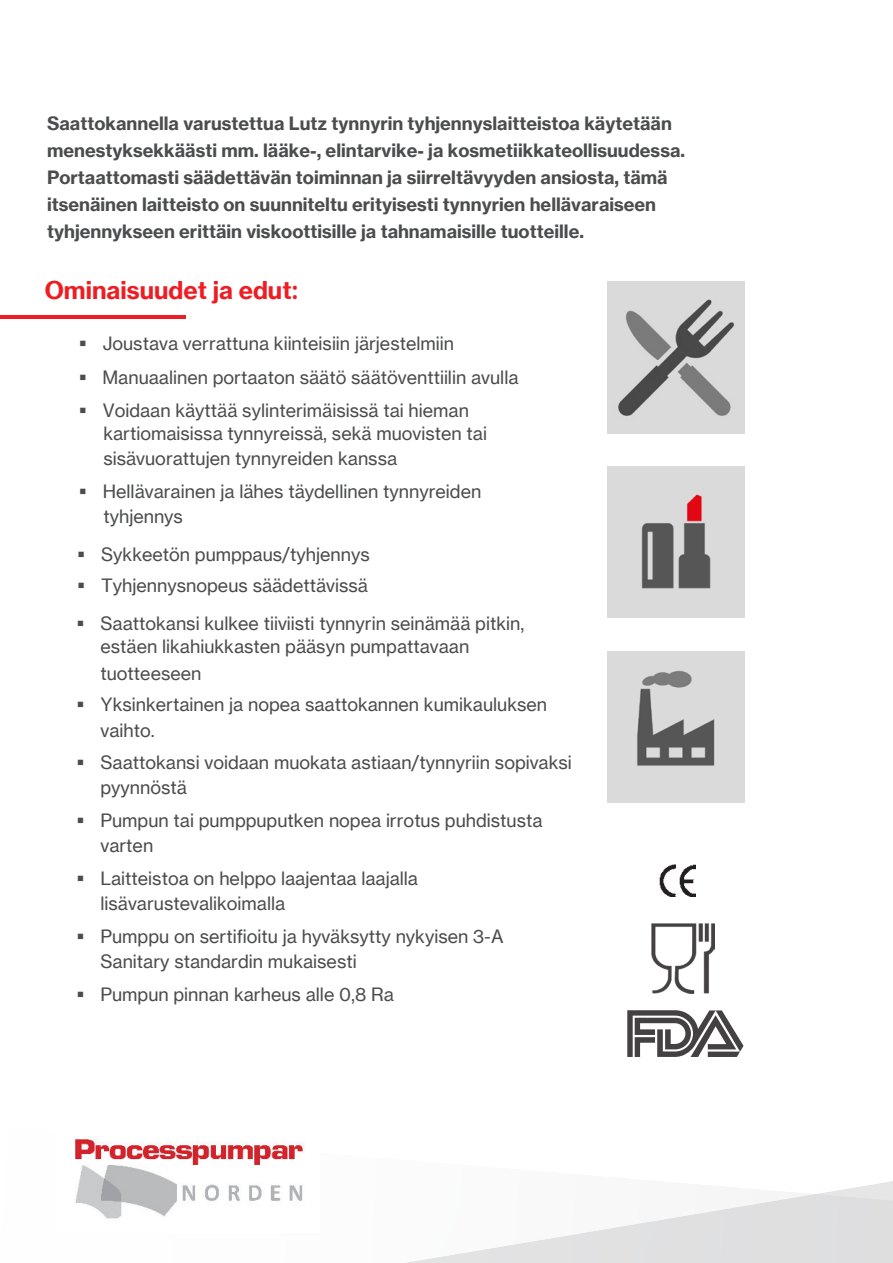
<style>
.page{position:relative;width:893px;height:1263px;background:#fff}
.page>*{position:absolute;margin:0;border:0;box-sizing:border-box;transform-origin:0 0}
.t1{font:700 24px "Neue Haas Grotesk Text Pro";color:#ee1d23}
.t2{font:18px/25.2px "Neue Haas Grotesk Text Pro";color:#4b4c4d}
.t3{font:700 18px/27px "Neue Haas Grotesk Text Pro";color:#4b4c4d}
.s1{font-family:"Noto Sans";font-stretch:condensed}
</style>
<div class="page">
<svg style="left:406px;top:1181px;width:487px;height:82px"></svg>
<hr style="left:0;top:315px;width:186px;height:4px;background:#ee1d23">
<img style="left:651px;top:923px;width:63px;height:71px">
<svg style="left:627px;top:1010px;width:116px;height:47px"></svg>
<img style="left:607px;top:282px;width:137px;height:151px">
<img style="left:607px;top:466px;width:137px;height:152px">
<img style="left:607px;top:651px;width:137px;height:151px">
<img style="left:74px;top:1136px;width:231px;height:83px">
<img style="left:660px;top:865px;width:35px;height:32px">
<p class="t3" style="left:47px;top:110px;width:639px">Saattokannella varustettua Lutz tynnyrin tyhjennyslaitteistoa käytetään menestyksekkäästi mm. lääke-, elintarvike- ja kosmetiikkateollisuudessa.<br>Portaattomasti säädettävän toiminnan ja siirreltävyyden ansiosta, tämä itsenäinen laitteisto on suunniteltu erityisesti tynnyrien hellävaraiseen tyhjennykseen erittäin viskoottisille ja tahnamaisille tuotteille.</p>
<h1 class="t1" style="left:45px;top:275px;width:255px">Ominaisuudet ja edut<span class="s1">:</span></h1>
<p class="t2" style="left:79px;top:330px;width:377px">▪ Joustava verrattuna kiinteisiin järjestelmiin</p>
<p class="t2" style="left:79px;top:365px;width:441px">▪ Manuaalinen portaaton säätö säätöventtiilin avulla</p>
<p class="t2" style="left:103px;top:398px;width:385px;line-height:24.5px;text-indent:-25px">▪ Voidaan käyttää sylinterimäisissä tai hieman kartiomaisissa tynnyreissä, sekä muovisten tai sisävuorattujen tynnyreiden kanssa</p>
<p class="t2" style="left:103px;top:479px;width:379px;text-indent:-25px">▪ Hellävarainen ja lähes täydellinen tynnyreiden tyhjennys</p>
<p class="t2" style="left:77px;top:541px;width:294px">▪ Sykkeetön pumppaus/tyhjennys</p>
<p class="t2" style="left:77px;top:572px;width:292px">▪ Tyhjennysnopeus säädettävissä</p>
<p class="t2" style="left:100px;top:611px;width:425px;line-height:23.5px;text-indent:-24px">▪ Saattokansi kulkee tiiviisti tynnyrin seinämää pitkin, estäen likahiukkasten pääsyn pumpattavaan</p>
<p class="t2" style="left:100px;top:661px;width:103px">tuotteeseen</p>
<p class="t2" style="left:100px;top:692px;width:448px;text-indent:-24px">▪ Yksinkertainen ja nopea saattokannen kumikauluksen vaihto.</p>
<p class="t2" style="left:100px;top:750px;width:473px;text-indent:-24px">▪ Saattokansi voidaan muokata astiaan/tynnyriin sopivaksi pyynnöstä</p>
<p class="t2" style="left:100px;top:808px;width:444px;text-indent:-24px">▪ Pumpun tai pumppuputken nopea irrotus puhdistusta varten</p>
<p class="t2" style="left:100px;top:866px;width:319px;text-indent:-24px">▪ Laitteistoa on helppo laajentaa laajalla lisävarustevalikoimalla</p>
<p class="t2" style="left:100px;top:924px;width:405px;text-indent:-24px">▪ Pumppu on sertifioitu ja hyväksytty nykyisen 3-A<br>Sanitary standardin mukaisesti</p>
<p class="t2" style="left:76px;top:982px;width:319px">▪ Pumpun pinnan karheus alle 0,8 Ra</p>
</div>
